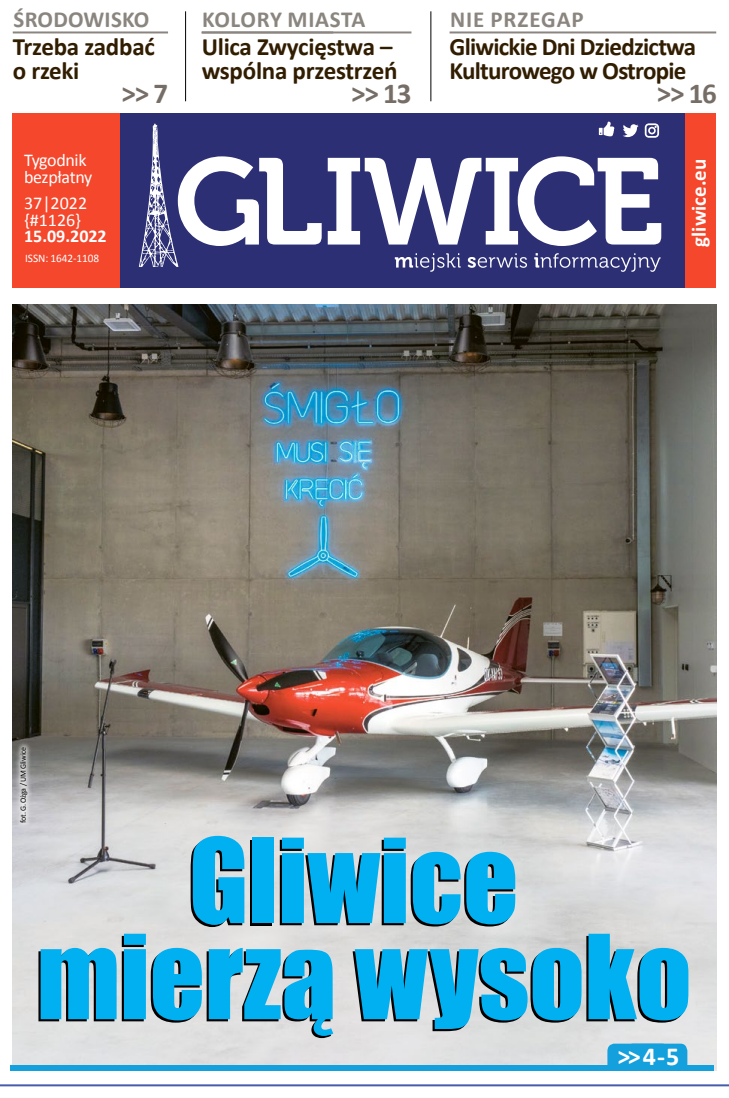
<style>
.page{position:relative;width:729px;height:1098px;background:#fff}
.page>*{position:absolute;margin:0;border:0;box-sizing:border-box;transform-origin:0 0}
.t1{font:108px/96px "Impact";color:#00b0f0;text-align:center}
.t2{font:700 29px "Calibri";color:#766e66}
.t3{font:700 26px "Calibri";color:#fff}
.t4{font:700 25px/24px "Calibri";letter-spacing:-.01em;color:#311d00}
.t5{font:700 25px/24px "Calibri";letter-spacing:-.03em;color:#311d00}
.t6{font:700 23px "Calibri";letter-spacing:.02em;color:#8b857f}
.t7{font:700 23px "Calibri";letter-spacing:.04em;color:#8b857f}
.t8{font:700 21px "Calibri";color:#fff}
.t9{font:18px/17px "Calibri";letter-spacing:-.02em;color:#fff}
.t10{font:18px/17px "Calibri";color:#fff}
.t11{font:700 18px "Calibri";color:#fff}
.t12{font:11.5px "Calibri";letter-spacing:-.005em;color:#fff}
.t13{font:8px "Calibri";letter-spacing:-.03em;color:#000}
</style>
<div class="page">
<hr style="left:0;top:1083px;width:729px;height:2px;background:#455dac">
<div style="left:99px;top:113px;width:589px;height:174px;background:#2c2f74"></div>
<div style="left:685px;top:113px;width:31px;height:174px;background:#f4472c"></div>
<svg style="left:395px;top:253px;width:65px;height:19px"></svg>
<svg style="left:467px;top:253px;width:60px;height:15px"></svg>
<svg style="left:534px;top:253px;width:126px;height:19px"></svg>
<svg style="left:598px;top:121px;width:16px;height:15px"></svg>
<svg style="left:623px;top:124px;width:15px;height:13px"></svg>
<svg style="left:644px;top:123px;width:15px;height:15px"></svg>
<svg style="left:328px;top:156px;width:333px;height:90px"></svg>
<svg style="left:139px;top:124px;width:182px;height:143px"></svg>
<div style="left:13px;top:113px;width:107px;height:174px;background:#f4472c"></div>
<img style="left:13px;top:305px;width:703px;height:765px">
<hr style="left:430px;top:11px;width:1px;height:90px;background:#000">
<hr style="left:185px;top:11px;width:1px;height:90px;background:#000">
<hr style="left:13px;top:31px;width:155px;height:2px;background:#8b857f">
<hr style="left:449px;top:31px;width:267px;height:2px;background:#8b857f">
<hr style="left:202px;top:31px;width:209px;height:2px;background:#8b857f">
<div style="left:11px;top:1064px;width:703px;height:5px;background:#149fdd"></div>
<div style="left:607px;top:1043px;width:80px;height:22px;background:#149fdd"></div>
<div style="left:14px;top:740px;width:19px;height:88px;background:#fff;opacity:.75"></div>
<p class="t6" style="left:14px;top:4px;width:137px">ŚRODOWISKO</p>
<p class="t6" style="left:202px;top:4px;width:165px">KOLORY MIASTA</p>
<p class="t7" style="left:450px;top:4px;width:135px">NIE PRZEGAP</p>
<p class="t4" style="left:13px;top:35px;width:144px">Trzeba zadbać o rzeki</p>
<p class="t2" style="left:121px;top:75px;width:48px">&gt;&gt; 7</p>
<p class="t2" style="left:351px;top:75px;width:62px">&gt;&gt; 13</p>
<p class="t2" style="left:656px;top:74px;width:62px">&gt;&gt; 16</p>
<p class="t4" style="left:202px;top:35px;width:197px">Ulica Zwycięstwa – wspólna przestrzeń</p>
<p class="t5" style="left:449px;top:35px;width:248px">Gliwickie Dni Dziedzictwa<br>Kulturowego w Ostropie</p>
<p class="t9" style="left:24px;top:152px;width:70px">Tygodnik bezpłatny</p>
<p class="t10" style="left:24px;top:195px;width:65px">37|2022 {#1126}</p>
<p class="t11" style="left:24px;top:225px;width:84px">15.09.2022</p>
<p class="t12" style="left:25px;top:251px;width:76px">ISSN: 1642-1108</p>
<p class="t13" style="left:18px;top:822px;width:78px;rotate:-90deg">fot. G. Ożga / UM Gliwice</p>
<p class="t8" style="left:685px;top:246px;width:89px;rotate:-90deg">gliwice.eu</p>
<h1 class="t1" style="left:37px;top:829px;width:656px">Gliwice mierzą wysoko</h1>
<p class="t3" style="left:617px;top:1038px;width:63px">&gt;&gt; 4-5</p>
</div>
